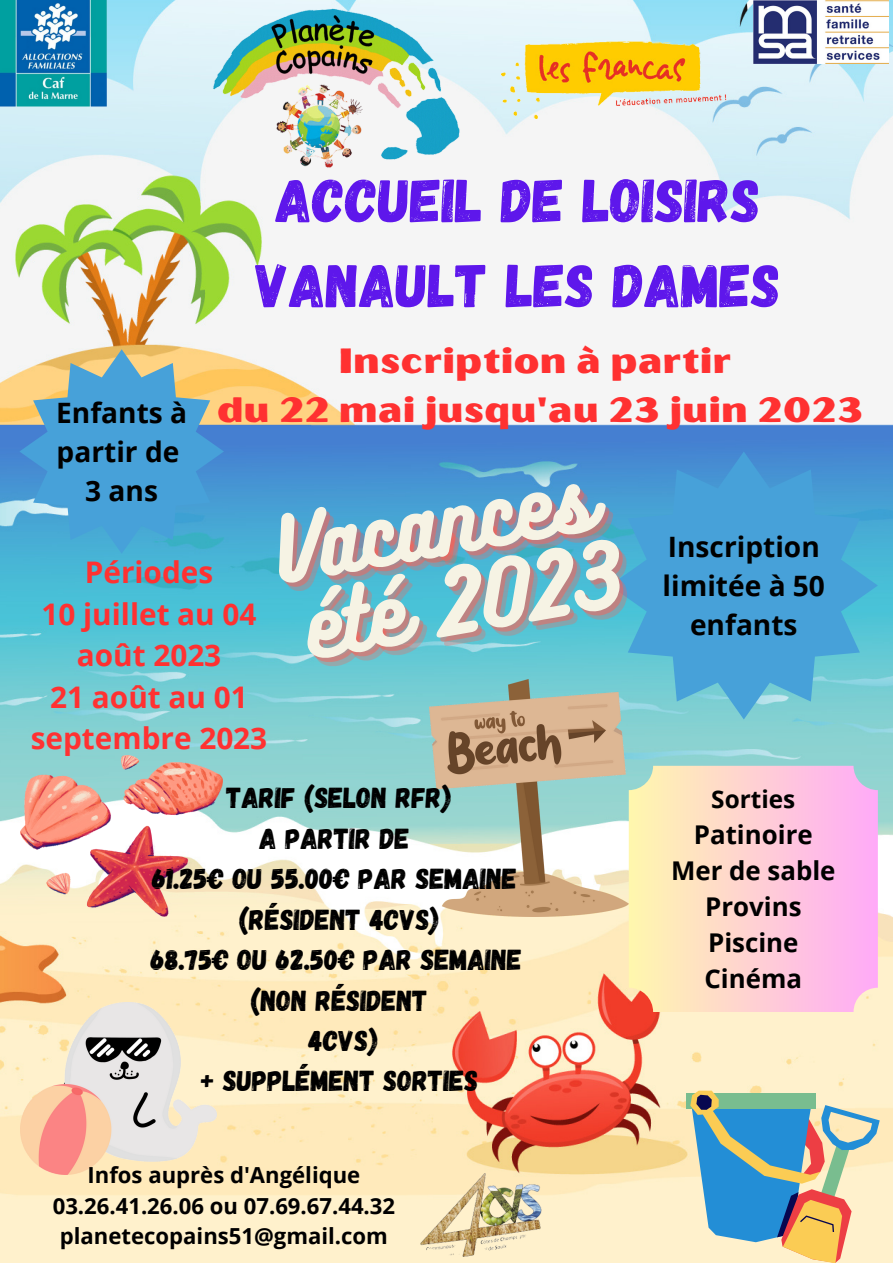
<style>
.page{position:relative;width:893px;height:1263px;background:#fff}
.page>*{position:absolute;margin:0;border:0;box-sizing:border-box;transform-origin:0 0}
.t1{font:80.47px "Bukhari Script";color:#f6f3e4}
.t2{font:61.05px "Gagalin";color:#5e17eb}
.t3{font:35.03px "Oilvare Base";color:#ff3131}
.t4{font:700 29.78px/41.6px "Open Sans";color:#ff3131;text-align:center}
.t5{font:28.88px "Gagalin";color:#000}
.t6{font:700 28.12px/38.8px "Open Sans";color:#000;text-align:center}
.t7{font:700 25.88px "Open Sans";color:#000}
.t8{font:700 24.38px "Open Sans";color:#000}
.t9{font:700 22.12px "Open Sans";color:#000}
</style>
<div class="page">
<img style="left:0;top:0;width:893px;height:1263px">
<img style="left:212px;top:9px;width:249px;height:161px">
<div style="left:629px;top:766px;width:249px;height:246px;background:linear-gradient(to right,#fef3ac,#feaef7);border-radius:24px"></div>
<svg style="left:610px;top:451px;width:268px;height:268px;background:#4ea7d6"></svg>
<svg style="left:19px;top:349px;width:205px;height:205px;background:#69aac7"></svg>
<img style="left:21px;top:1002px;width:195px;height:172px">
<img style="left:21px;top:756px;width:201px;height:160px">
<img style="left:429px;top:679px;width:200px;height:237px">
<div style="left:686px;top:1093px;width:130px;height:16px;background:#79bd8f"></div>
<svg style="left:690px;top:1090px;width:189px;height:173px;background:#a0b6b0"></svg>
<img style="left:411px;top:1167px;width:140px;height:96px">
<img style="left:0;top:0;width:106px;height:106px">
<img style="left:753px;top:0;width:135px;height:64px">
<img style="left:501px;top:41px;width:226px;height:77px">
<svg style="left:395px;top:511px;width:64px;height:57px;background:#45add2"></svg>
<p class="t2" style="left:276px;top:161px;width:486px">ACCUEIL DE LOISIRS</p>
<p class="t2" style="left:255px;top:246px;width:526px">VANAULT LES DAMES</p>
<p class="t3" style="left:339px;top:339px;width:394px">Inscription à partir</p>
<p class="t3" style="left:217px;top:388px;width:648px">du 22 mai jusqu'au 23 juin 2023</p>
<p class="t6" style="left:56px;top:393px;width:132px;text-align:left">Enfants à partir de</p>
<p class="t6" style="left:85px;top:470px;width:74px">3 ans</p>
<p class="t1" style="left:265px;top:500px;width:323px;rotate:-10deg">Vacances</p>
<p class="t6" style="left:662px;top:527px;width:164px">Inscription limitée à 50 enfants</p>
<p class="t1" style="left:295px;top:577px;width:321px;rotate:-10deg">été 2023</p>
<p class="t4" style="left:85px;top:550px;width:130px">Périodes</p>
<p class="t4" style="left:42px;top:592px;width:216px">10 juillet au 04 août 2023</p>
<p class="t4" style="left:31px;top:675px;width:238px">21 août au 01 septembre 2023</p>
<p class="t5" style="left:227px;top:779px;width:226px">TARIF (SELON RFR)</p>
<p class="t5" style="left:259px;top:820px;width:152px">A PARTIR DE</p>
<p class="t5" style="left:152px;top:860px;width:366px">61.25€ OU 55.00€ PAR SEMAINE</p>
<p class="t5" style="left:239px;top:901px;width:202px">(RÉSIDENT 4CVS)</p>
<p class="t5" style="left:151px;top:941px;width:373px">68.75€ OU 62.50€ PAR SEMAINE</p>
<p class="t5" style="left:250px;top:981px;width:179px">(NON RÉSIDENT</p>
<p class="t5" style="left:309px;top:1022px;width:71px">4CVS)</p>
<p class="t5" style="left:199px;top:1062px;width:280px">+ SUPPLÉMENT SORTIES</p>
<p class="t8" style="left:711px;top:782px;width:86px">Sorties</p>
<p class="t7" style="left:694px;top:816px;width:120px">Patinoire</p>
<p class="t7" style="left:671px;top:852px;width:166px">Mer de sable</p>
<p class="t7" style="left:705px;top:888px;width:98px">Provins</p>
<p class="t7" style="left:708px;top:924px;width:92px">Piscine</p>
<p class="t7" style="left:704px;top:960px;width:99px">Cinéma</p>
<p class="t9" style="left:88px;top:1160px;width:274px">Infos auprès d'Angélique</p>
<p class="t9" style="left:53px;top:1190px;width:344px">03.26.41.26.06 ou 07.69.67.44.32</p>
<p class="t9" style="left:60px;top:1220px;width:329px">planetecopains51@gmail.com</p>
</div>
